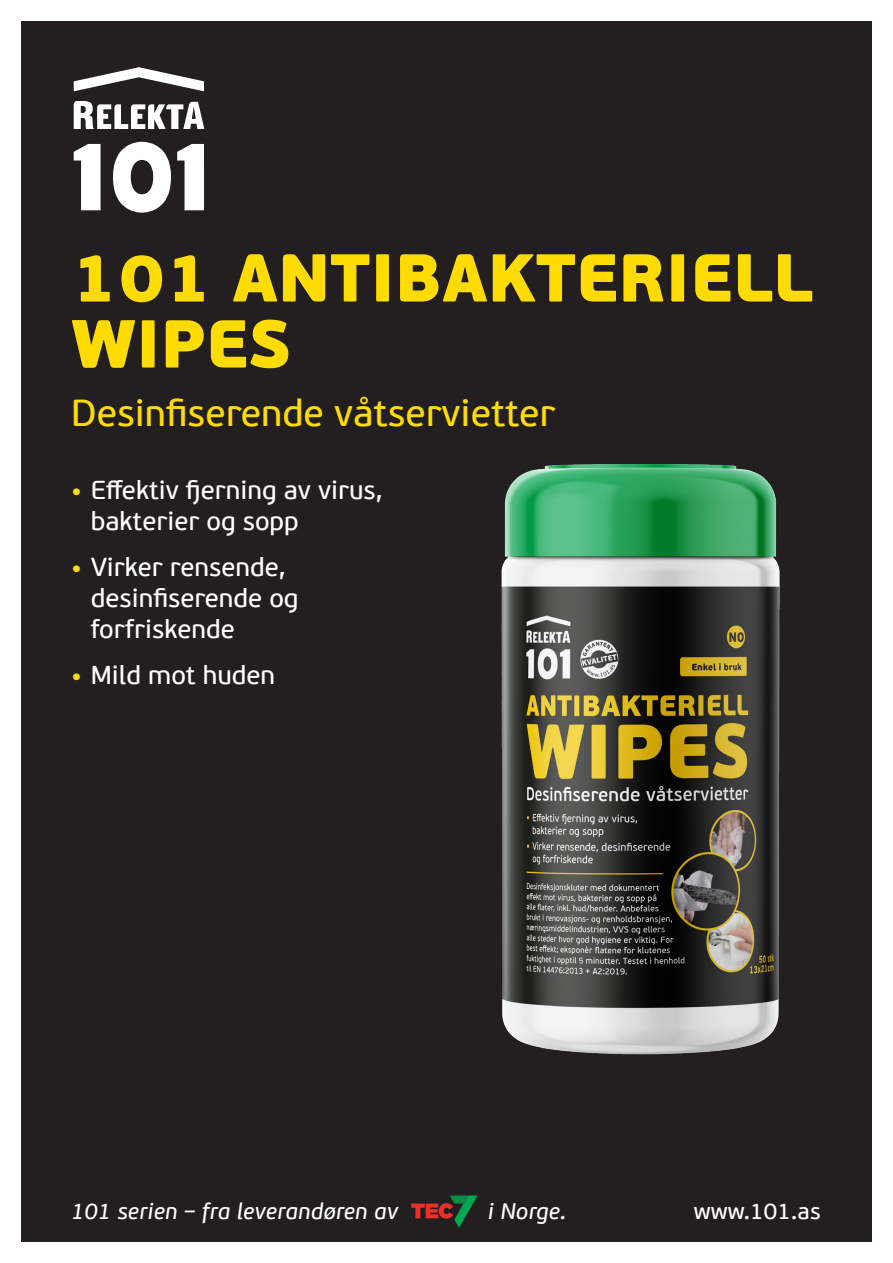
<style>
.page{position:relative;width:893px;height:1263px;background:#fff}
.page>*{position:absolute;margin:0;border:0;box-sizing:border-box;transform-origin:0 0}
.t1{font:900 67.5px/66px "PF Beau Sans Pro";color:#ffdc01}
.t2{font:37.5px "PF Beau Sans Pro Bbook";color:#ffdc01}
.t3{font:25.95px/31px "PF Beau Sans Pro Bbook";color:#fff}
.t4{font:italic 22.5px "PF Beau Sans Pro Bbook";letter-spacing:.01em;color:#fff}
.t5{font:22.5px "PF Beau Sans Pro Bbook";letter-spacing:.01em;color:#fff}
.s1{font-family:"PF Beau Sans Pro";font-weight:900;font-size:22.5px;color:#ffdc01}
</style>
<div class="page">
<div style="left:21px;top:21px;width:851px;height:1221px;background:#231f20"></div>
<svg style="left:177px;top:144px;width:27px;height:66px"></svg>
<svg style="left:113px;top:142px;width:58px;height:71px"></svg>
<svg style="left:74px;top:144px;width:27px;height:66px"></svg>
<svg style="left:74px;top:67px;width:130px;height:24px"></svg>
<svg style="left:74px;top:101px;width:130px;height:28px"></svg>
<svg style="left:411px;top:1195px;width:67px;height:33px"></svg>
<img style="left:501px;top:464px;width:279px;height:591px">
<h1 class="t1" style="left:71px;top:246px;width:743px">101 ANTIBAKTERIELL<br>WIPES</h1>
<h2 class="t2" style="left:71px;top:391px;width:486px">Desinfiserende våtservietter</h2>
<p class="t3" style="left:91px;top:475px;width:293px;text-indent:-20px"><span class="s1">•</span> Effektiv fjerning av virus, bakterier og sopp</p>
<p class="t3" style="left:91px;top:552px;width:209px;text-indent:-20px"><span class="s1">•</span> Virker rensende, desinfiserende og forfriskende</p>
<p class="t3" style="left:71px;top:660px;width:206px"><span class="s1">•</span> Mild mot huden</p>
<p class="t4" style="left:71px;top:1198px;width:328px">101 serien – fra leverandøren av</p>
<p class="t4" style="left:488px;top:1198px;width:80px">i Norge.</p>
<p class="t5" style="left:694px;top:1198px;width:129px">www.101.as</p>
</div>
